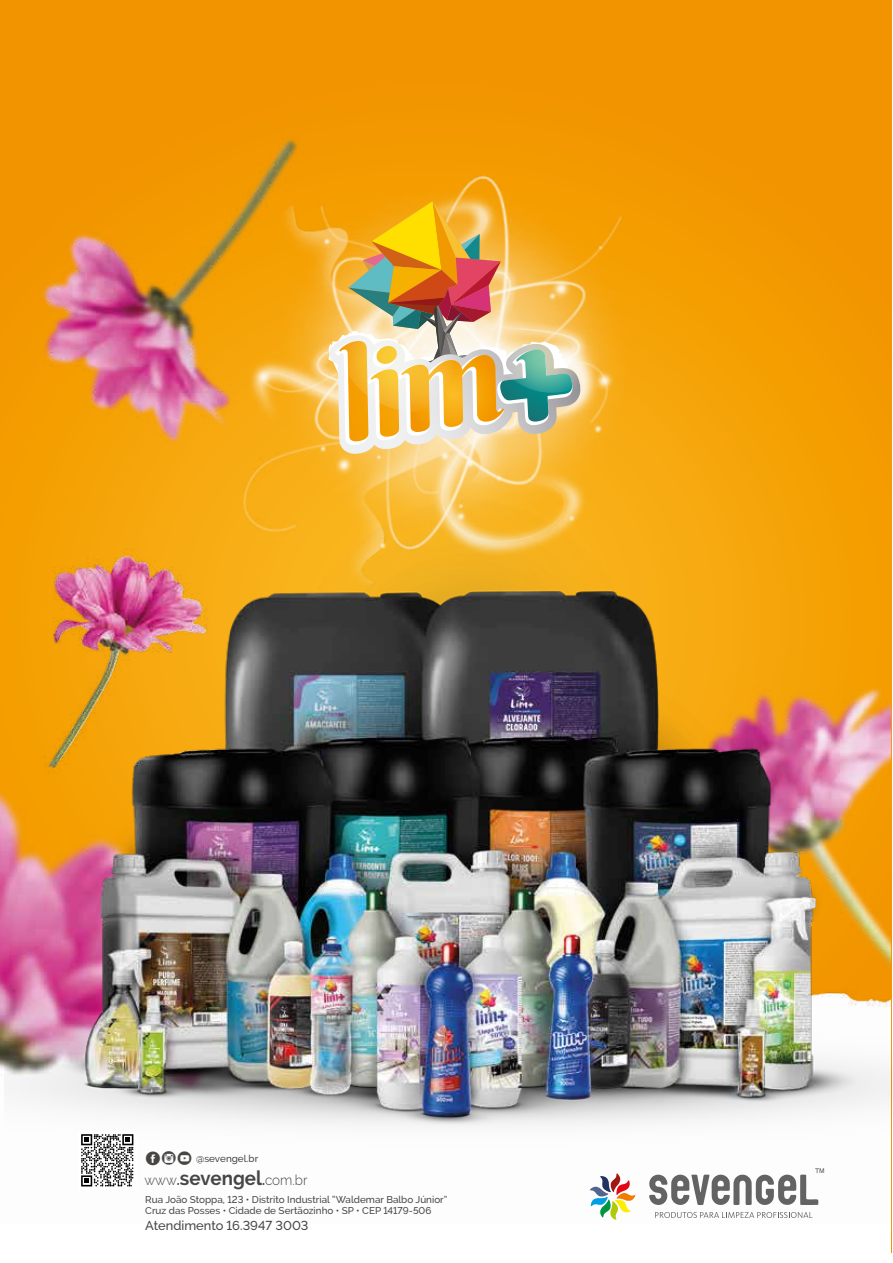
<style>
.page{position:relative;width:893px;height:1263px;background:#fff}
.page>*{position:absolute;margin:0;border:0;box-sizing:border-box;transform-origin:0 0}
.t1{font:25.05px "Social Circles";color:#474645}
.t2{font:300 14.25px "Raleway";color:#474645;scale:.94 1}
.t3{font:500 12.9px "Raleway";color:#474645}
.t4{font:500 9.9px/11.9px "Raleway";color:#474645}
.s1{font-weight:700}
.s2{font-weight:700;font-size:19.95px}
</style>
<div class="page">
<svg style="left:600px;top:1208px;width:31px;height:12px"></svg>
<svg style="left:655px;top:1212px;width:158px;height:6px"></svg>
<img style="left:5px;top:0;width:888px;height:1208px">
<h1 class="t1" style="left:144px;top:1144px;width:51px">fiy</h1>
<h2 class="t2" style="left:144px;top:1172px;width:175px">www<span class="s1">.</span><span class="s2">sevengel</span><span class="s1">.</span>com.br</h2>
<p class="t4" style="left:196px;top:1153px;width:64px">@sevengel.br</p>
<p class="t4" style="left:145px;top:1193px;width:304px">Rua João Stoppa, 123 • Distrito Industrial “Waldemar Balbo Júnior”<br>Cruz das Posses • Cidade de Sertãozinho • SP • CEP 14179-506</p>
<h3 class="t3" style="left:145px;top:1218px;width:165px">Atendimento 16.3947 3003</h3>
</div>
